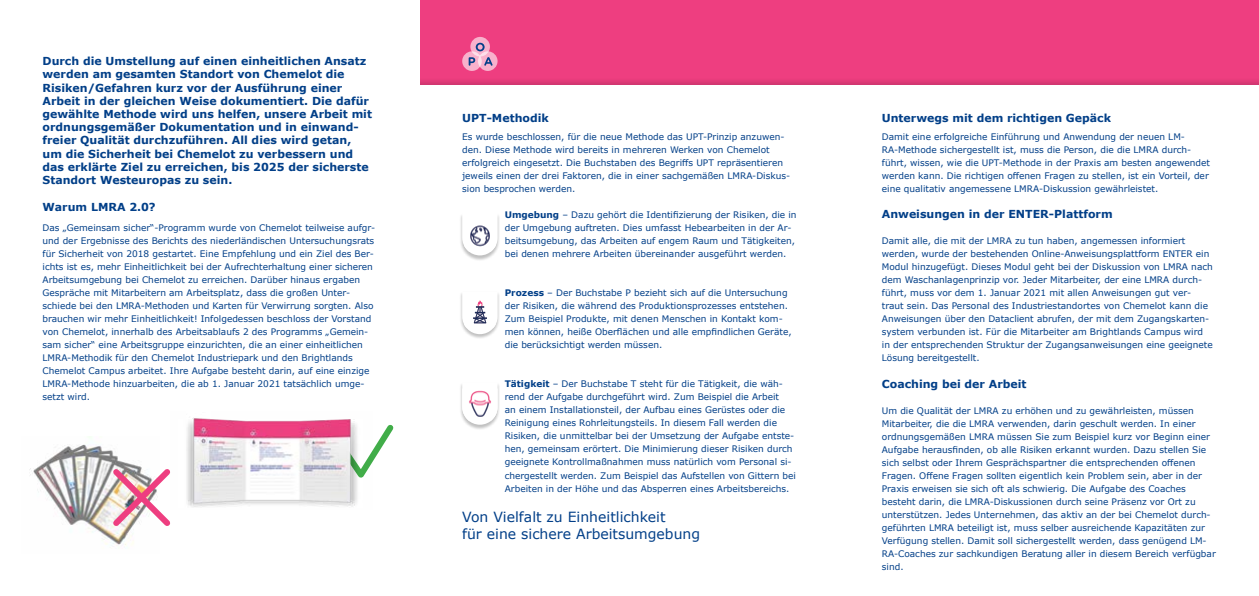
<style>
.page{position:relative;width:1259px;height:596px;background:#fff}
.page>*{position:absolute;margin:0;border:0;box-sizing:border-box;transform-origin:0 0}
.t1{font:14px/16.8px "Verdana";color:#023f88}
.t2{font:700 11px/13.2px "Verdana";color:#023f88}
.t3{font:9px/13px "Verdana";color:#023f88}
.s1{font-weight:700}
</style>
<div class="page">
<div style="left:420px;top:0;width:839px;height:85px;background:#ee3e80"></div>
<img style="left:29px;top:436px;width:105px;height:110px">
<svg style="left:470px;top:37px;width:20px;height:19px"></svg>
<svg style="left:478px;top:51px;width:19px;height:20px"></svg>
<svg style="left:462px;top:51px;width:20px;height:20px"></svg>
<svg style="left:476px;top:43px;width:8px;height:8px"></svg>
<svg style="left:468px;top:57px;width:7px;height:9px"></svg>
<svg style="left:484px;top:57px;width:8px;height:9px"></svg>
<div style="left:459px;top:213px;width:41px;height:48px;background:#000;opacity:.25"></div>
<svg style="left:462px;top:213px;width:35px;height:42px"></svg>
<img style="left:464px;top:220px;width:32px;height:31px">
<div style="left:459px;top:292px;width:41px;height:48px;background:#000;opacity:.25"></div>
<svg style="left:462px;top:292px;width:35px;height:42px"></svg>
<img style="left:464px;top:298px;width:32px;height:29px">
<div style="left:459px;top:382px;width:41px;height:48px;background:#000;opacity:.25"></div>
<svg style="left:462px;top:382px;width:35px;height:42px"></svg>
<img style="left:462px;top:388px;width:35px;height:33px">
<svg style="left:108px;top:463px;width:63px;height:68px"></svg>
<svg style="left:372px;top:425px;width:22px;height:38px"></svg>
<img style="left:186px;top:418px;width:186px;height:89px">
<p class="t2" style="left:43px;top:54px;width:331px">Durch die Umstellung auf einen einheitlichen Ansatz werden am gesamten Standort von Chemelot die Risiken/Gefahren kurz vor der Ausführung einer Arbeit in der gleichen Weise dokumentiert. Die dafür gewählte Methode wird uns helfen, unsere Arbeit mit ordnungsgemäßer Dokumentation und in einwand&shy;freier Qualität durchzuführen. All dies wird getan, um die Sicherheit bei Chemelot zu verbessern und das erklärte Ziel zu erreichen, bis 2025 der sicherste Standort Westeuropas zu sein.</p>
<p class="t2" style="left:43px;top:199px;width:115px">Warum LMRA 2.0?</p>
<p class="t3" style="left:43px;top:221px;width:334px">Das „Gemeinsam sicher“-Programm wurde von Chemelot teilweise aufgr&shy;und der Ergebnisse des Berichts des niederländischen Untersuchungsrats für Sicherheit von 2018 gestartet. Eine Empfehlung und ein Ziel des Ber&shy;ichts ist es, mehr Einheitlichkeit bei der Aufrechterhaltung einer sicheren Arbeitsumgebung bei Chemelot zu erreichen. Darüber hinaus ergaben Gespräche mit Mitarbeitern am Arbeitsplatz, dass die großen Unter&shy;schiede bei den LMRA-Methoden und Karten für Verwirrung sorgten. Also brauchen wir mehr Einheitlichkeit! Infolgedessen beschloss der Vorstand von Chemelot, innerhalb des Arbeitsablaufs 2 des Programms „Gemein&shy;sam sicher“ eine Arbeitsgruppe einzurichten, die an einer einheitlichen LMRA-Methodik für den Chemelot Industriepark und den Brightlands Chemelot Campus arbeitet. Ihre Aufgabe besteht darin, auf eine einzige LMRA-Methode hinzuarbeiten, die ab 1. Januar 2021 tatsächlich umge&shy;setzt wird.</p>
<p class="t2" style="left:462px;top:111px;width:88px">UPT-Methodik</p>
<p class="t3" style="left:462px;top:130px;width:329px">Es wurde beschlossen, für die neue Methode das UPT-Prinzip anzuwen&shy;den. Diese Methode wird bereits in mehreren Werken von Chemelot erfolgreich eingesetzt. Die Buchstaben des Begriffs UPT repräsentieren jeweils einen der drei Faktoren, die in einer sachgemäßen LMRA-Diskus&shy;sion besprochen werden.</p>
<p class="t3" style="left:505px;top:208px;width:293px"><span class="s1">Umgebung</span> – Dazu gehört die Identifizierung der Risiken, die in der Umgebung auftreten. Dies umfasst Hebearbeiten in der Ar&shy;beitsumgebung, das Arbeiten auf engem Raum und Tätigkeiten, bei denen mehrere Arbeiten übereinander ausgeführt werden.</p>
<p class="t3" style="left:505px;top:286px;width:288px"><span class="s1">Prozess</span> – Der Buchstabe P bezieht sich auf die Untersuchung der Risiken, die während des Produktionsprozesses entstehen.<br>Zum Beispiel Produkte, mit denen Menschen in Kontakt kom&shy;men können, heiße Oberflächen und alle empfindlichen Geräte, die berücksichtigt werden müssen.</p>
<p class="t3" style="left:505px;top:377px;width:293px"><span class="s1">Tätigkeit</span> – Der Buchstabe T steht für die Tätigkeit, die wäh&shy;rend der Aufgabe durchgeführt wird. Zum Beispiel die Arbeit<br>an einem Installationsteil, der Aufbau eines Gerüstes oder die Reinigung eines Rohrleitungsteils. In diesem Fall werden die Risiken, die unmittelbar bei der Umsetzung der Aufgabe entste&shy;hen, gemeinsam erörtert. Die Minimierung dieser Risiken durch geeignete Kontrollmaßnahmen muss natürlich vom Personal si&shy;chergestellt werden. Zum Beispiel das Aufstellen von Gittern bei Arbeiten in der Höhe und das Absperren eines Arbeitsbereichs.</p>
<h1 class="t1" style="left:462px;top:508px;width:239px">Von Vielfalt zu Einheitlichkeit<br>für eine sichere Arbeitsumgebung</h1>
<p class="t2" style="left:882px;top:111px;width:231px">Unterwegs mit dem richtigen Gepäck</p>
<p class="t3" style="left:882px;top:130px;width:330px">Damit eine erfolgreiche Einführung und Anwendung der neuen LM-RA-Methode sichergestellt ist, muss die Person, die die LMRA durch&shy;führt, wissen, wie die UPT-Methode in der Praxis am besten angewendet werden kann. Die richtigen offenen Fragen zu stellen, ist ein Vorteil, der eine qualitativ angemessene LMRA-Diskussion gewährleistet.</p>
<p class="t2" style="left:882px;top:207px;width:232px">Anweisungen in der ENTER-Plattform</p>
<p class="t3" style="left:882px;top:234px;width:332px">Damit alle, die mit der LMRA zu tun haben, angemessen informiert werden, wurde der bestehenden Online-Anweisungsplattform ENTER ein Modul hinzugefügt. Dieses Modul geht bei der Diskussion von LMRA nach dem Waschanlagenprinzip vor. Jeder Mitarbeiter, der eine LMRA durch&shy;führt, muss vor dem 1. Januar 2021 mit allen Anweisungen gut ver&shy;traut sein. Das Personal des Industriestandortes von Chemelot kann die Anweisungen über den Dataclient abrufen, der mit dem Zugangskarten&shy;system verbunden ist. Für die Mitarbeiter am Brightlands Campus wird in der entsprechenden Struktur der Zugangsanweisungen eine geeignete Lösung bereitgestellt.</p>
<p class="t2" style="left:882px;top:376px;width:146px">Coaching bei der Arbeit</p>
<p class="t3" style="left:882px;top:403px;width:335px">Um die Qualität der LMRA zu erhöhen und zu gewährleisten, müssen Mitarbeiter, die die LMRA verwenden, darin geschult werden. In einer ordnungsgemäßen LMRA müssen Sie zum Beispiel kurz vor Beginn einer Aufgabe herausfinden, ob alle Risiken erkannt wurden. Dazu stellen Sie sich selbst oder Ihrem Gesprächspartner die entsprechenden offenen Fragen. Offene Fragen sollten eigentlich kein Problem sein, aber in der Praxis erweisen sie sich oft als schwierig. Die Aufgabe des Coaches besteht darin, die LMRA-Diskussionen durch seine Präsenz vor Ort zu unterstützen. Jedes Unternehmen, das aktiv an der bei Chemelot durch&shy;geführten LMRA beteiligt ist, muss selber ausreichende Kapazitäten zur Verfügung stellen. Damit soll sichergestellt werden, dass genügend LM-RA-Coaches zur sachkundigen Beratung aller in diesem Bereich verfügbar sind.</p>
</div>
